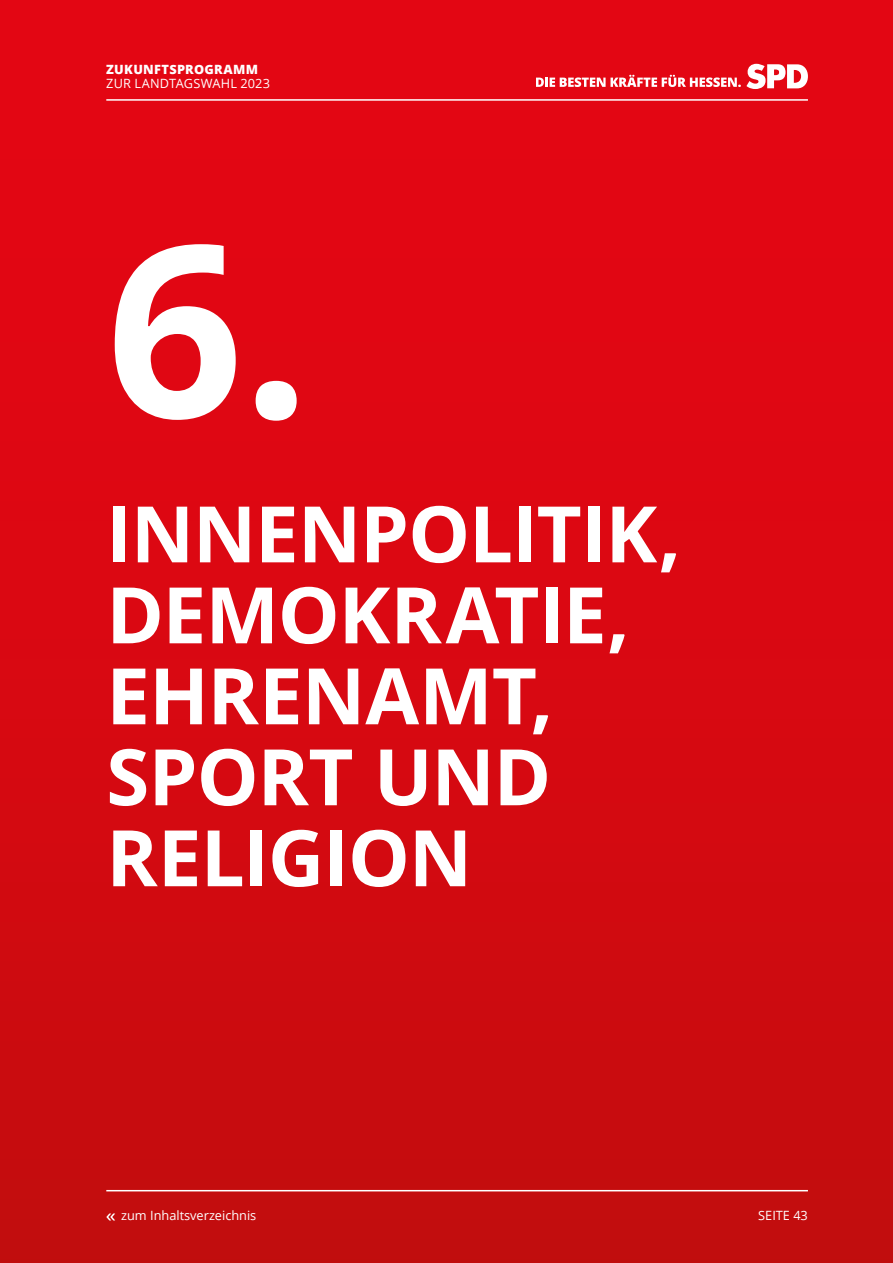
<style>
.page{position:relative;width:893px;height:1263px;background:#fff}
.page>*{position:absolute;margin:0;border:0;box-sizing:border-box;transform-origin:0 0}
.t1{font:700 240px "Open Sans";color:#fff}
.t2{font:700 78px/81px "Open Sans";letter-spacing:-.015em;color:#fff}
.t3{font:12.75px "Open Sans";color:#fff}
.t4{font:800 12.75px "Open Sans";letter-spacing:.02em;color:#fff}
</style>
<div class="page">
<div style="left:0;top:0;width:893px;height:1263px;background:linear-gradient(to bottom,#e90514,#c60d0f)"></div>
<svg style="left:536px;top:64px;width:272px;height:25px"></svg>
<hr style="left:106px;top:99px;width:702px;height:2px;background:#fff">
<hr style="left:106px;top:1190px;width:702px;height:1px;background:#fff">
<svg style="left:106px;top:1213px;width:9px;height:7px"></svg>
<p class="t4" style="left:106px;top:59px;width:153px">ZUKUNFTSPROGRAMM</p>
<p class="t3" style="left:106px;top:74px;width:165px">ZUR LANDTAGSWAHL 2023</p>
<h1 class="t1" style="left:106px;top:161px;width:206px">6.</h1>
<p class="t2" style="left:106px;top:492px;width:576px">INNENPOLITIK,<br>DEMOKRATIE,<br>EHRENAMT,<br>SPORT UND<br>RELIGION</p>
<p class="t3" style="left:121px;top:1207px;width:137px">zum Inhaltsverzeichnis</p>
<p class="t3" style="left:758px;top:1207px;width:51px">SEITE 43</p>
</div>
